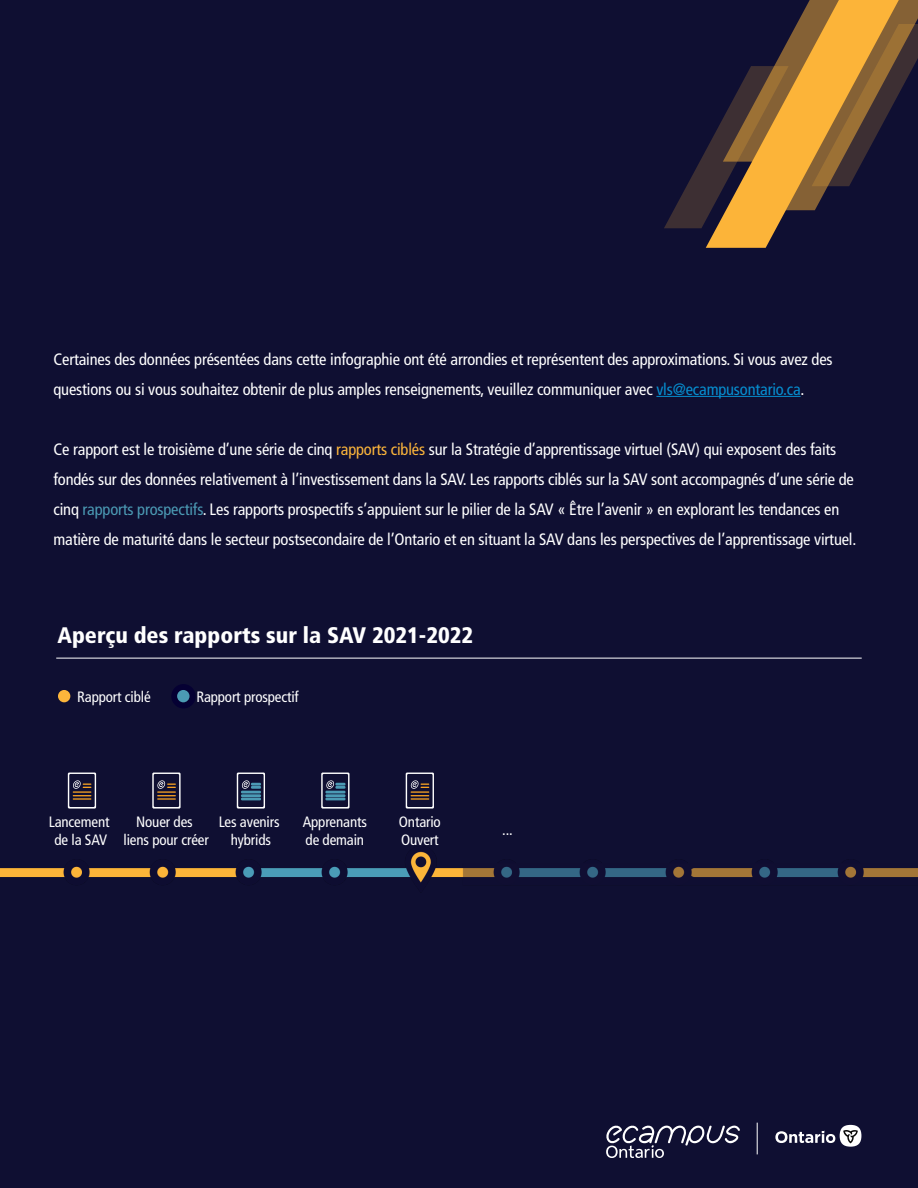
<style>
.page{position:relative;width:918px;height:1188px;background:#0f0f32}
.page>*{position:absolute;margin:0;border:0;box-sizing:border-box;transform-origin:0 0}
.t1{font:900 condensed 22.5px "Frutiger LT Std";color:#fff}
.t2{font:condensed 16.5px/30px "Frutiger LT Std";letter-spacing:-.01em;color:#fff}
.t3{font:condensed 15px/18px "Frutiger LT Std";letter-spacing:-.01em;color:#fff;text-align:center}
.s1{color:#068ed0}
.s2{color:#fcb53b}
.s3{color:#4b9ab4}
</style>
<div class="page">
<svg style="left:706px;top:228px;width:71px;height:20px"></svg>
<svg style="left:664px;top:0;width:254px;height:228px"></svg>
<img style="left:0;top:395px;width:918px;height:763px">
<p class="t2" style="left:54px;top:344px;width:781px">Certaines des données présentées dans cette infographie ont été arrondies et représentent des approximations. Si vous avez des questions ou si vous souhaitez obtenir de plus amples renseignements, veuillez communiquer avec <span class="s1">vls@ecampusontario.ca</span>.</p>
<p class="t2" style="left:54px;top:434px;width:804px">Ce rapport est le troisième d’une série de cinq <span class="s2">rapports ciblés</span> sur la Stratégie d’apprentissage virtuel (SAV) qui exposent des faits fondés sur des données relativement à l’investissement dans la SAV. Les rapports ciblés sur la SAV sont accompagnés d’une série de cinq <span class="s3">rapports prospectifs</span>. Les rapports prospectifs s’appuient sur le pilier de la SAV « Être l’avenir » en explorant les tendances en matière de maturité dans le secteur postsecondaire de l’Ontario et en situant la SAV dans les perspectives de l’apprentissage virtuel.</p>
<h1 class="t1" style="left:57px;top:621px;width:417px">Aperçu des rapports sur la SAV 2021-2022</h1>
<p class="t3" style="left:77px;top:688px;width:75px">Rapport ciblé</p>
<p class="t3" style="left:196px;top:688px;width:104px">Rapport prospectif</p>
<p class="t3" style="left:49px;top:813px;width:62px">Lancement de la SAV</p>
<p class="t3" style="left:124px;top:813px;width:87px">Nouer des liens pour créer</p>
<p class="t3" style="left:219px;top:813px;width:62px">Les avenirs hybrids</p>
<p class="t3" style="left:303px;top:813px;width:66px;text-align:left">Apprenants de demain</p>
<p class="t3" style="left:399px;top:813px;width:43px;text-align:left">Ontario<br>Ouvert</p>
<p class="t3" style="left:502px;top:821px;width:12px">...</p>
</div>
